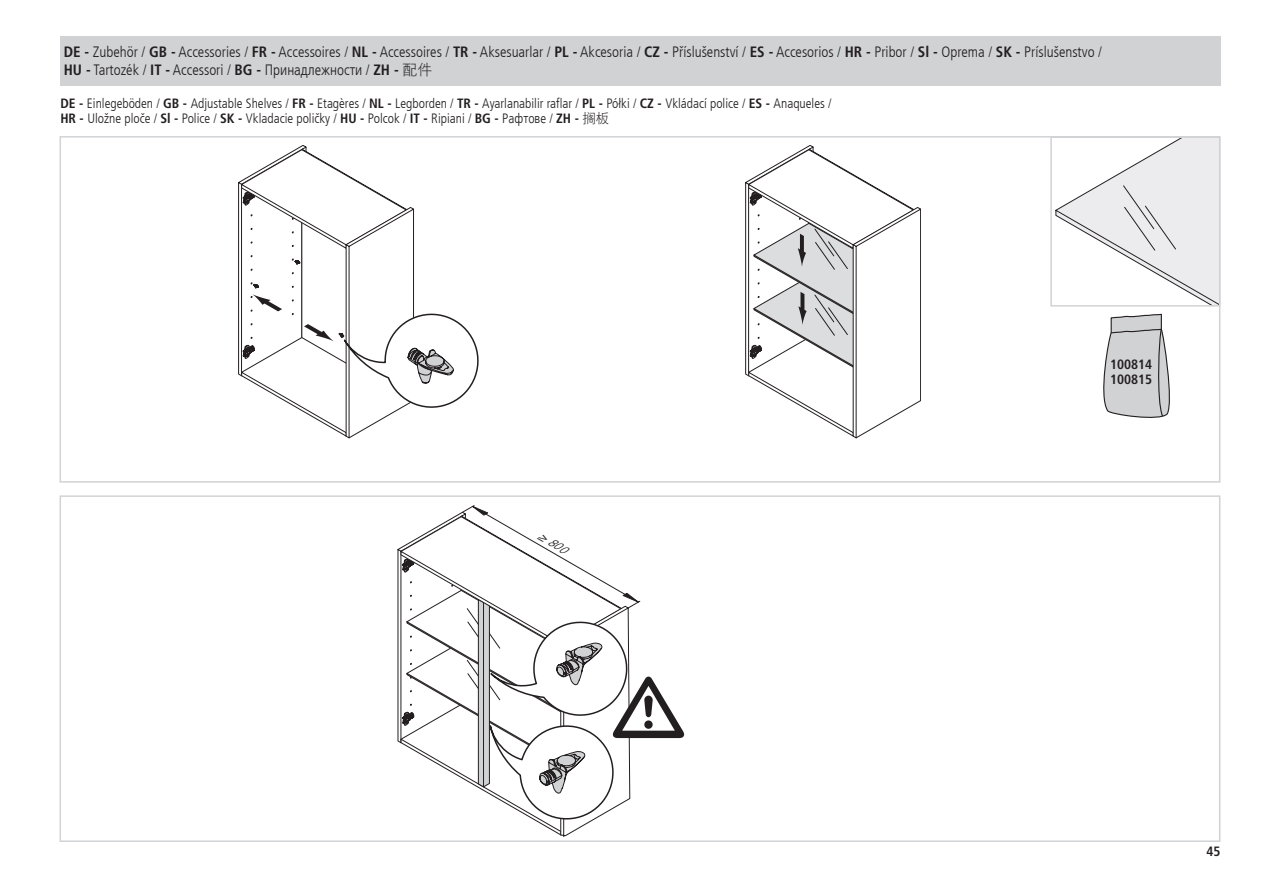
<style>
.page{position:relative;width:1263px;height:893px;background:#fff}
.page>*{position:absolute;margin:0;border:0;box-sizing:border-box;transform-origin:0 0}
.t1{font:300 condensed 15px/18px "Frutiger LT Com";color:#231f20}
.t2{font:300 condensed 13.5px/15px "Frutiger LT Com";color:#231f20}
.t3{font:700 condensed 13.5px/15px "Frutiger LT Com";color:#231f20}
.t4{font:italic 300 condensed 11.7px "Frutiger LT Com";color:#231f20;scale:1.16 1}
.s1{font-weight:700}
.s2{font-family:"Frutiger LTCYR"}
.s3{font-family:"DF Hei W3";font-weight:400;font-stretch:normal}
</style>
<div class="page">
<div style="left:60px;top:37px;width:1160px;height:49px;background:#d1d2d4"></div>
<svg style="left:397px;top:505px;width:287px;height:332px"></svg>
<div style="left:60px;top:495px;width:1160px;height:347px;border:2px solid #d1d2d4"></div>
<svg style="left:745px;top:145px;width:176px;height:293px"></svg>
<svg style="left:238px;top:145px;width:241px;height:293px"></svg>
<svg style="left:1056px;top:139px;width:161px;height:165px"></svg>
<div style="left:1050px;top:136px;width:170px;height:171px;border:2px solid #d1d2d4"></div>
<svg style="left:1103px;top:313px;width:67px;height:105px;background:#cacbcd"></svg>
<p class="t1" style="left:64px;top:44px;width:1040px"><span class="s1">DE -</span> Zubehör / <span class="s1">GB -</span> Accessories / <span class="s1">FR -</span> Accessoires / <span class="s1">NL -</span> Accessoires / <span class="s1">TR -</span> Aksesuarlar / <span class="s1">PL -</span> Akcesoria / <span class="s1">CZ -</span> Příslušenství / <span class="s1">ES -</span> Accesorios / <span class="s1">HR -</span> Pribor / <span class="s1">Sl -</span> Oprema / <span class="s1">SK -</span> Príslušenstvo /<br><span class="s1">HU -</span> Tartozék / <span class="s1">IT -</span> Accessori / <span class="s1">BG -</span> <span class="s2">Принадлежности</span> / <span class="s1">ZH -</span> <span class="s3">配件</span></p>
<p class="t2" style="left:60px;top:97px;width:773px"><span class="s1">DE -</span> Einlegeböden / <span class="s1">GB -</span> Adjustable Shelves / <span class="s1">FR -</span> Etagères / <span class="s1">NL -</span> Legborden / <span class="s1">TR -</span> Ayarlanabilir raflar / <span class="s1">PL -</span> Półki / <span class="s1">CZ -</span> Vkládací police / <span class="s1">ES -</span> Anaqueles /<br><span class="s1">HR -</span> Uložne ploče / <span class="s1">Sl -</span> Police / <span class="s1">SK -</span> Vkladacie poličky / <span class="s1">HU -</span> Polcok / <span class="s1">IT -</span> Ripiani / <span class="s1">BG -</span> <span class="s2">Рафтове</span> / <span class="s1">ZH -</span> <span class="s3">搁板</span></p>
<p class="t4" style="left:542px;top:529px;width:28px;rotate:30deg">≥ 800</p>
<p class="t3" style="left:1110px;top:358px;width:44px">100814<br>100815</p>
<p class="t3" style="left:1206px;top:845px;width:16px">45</p>
</div>
